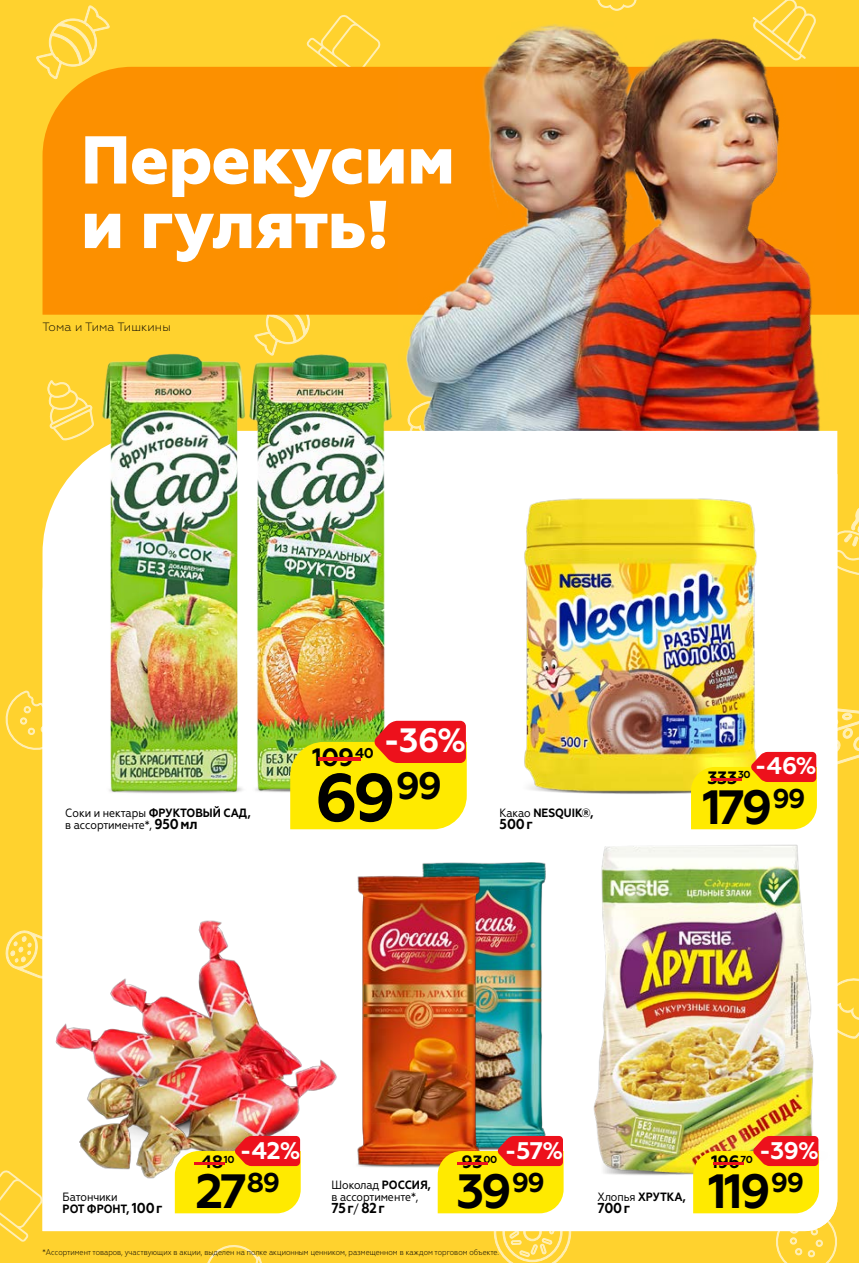
<style>
.page{position:relative;width:859px;height:1263px;background:#ffd22e}
.page>*{position:absolute;margin:0;border:0;box-sizing:border-box;transform-origin:0 0}
.t1{font:800 67.5px/64.5px "Geometria";letter-spacing:-.01em;color:#fff}
.t2{font:700 67.35px "Geometria";color:#000}
.t3{font:700 48.15px "Geometria";letter-spacing:-.065em;color:#000}
.t4{font:700 33.75px "Geometria";color:#fff}
.t5{font:700 25.05px "Geometria";color:#000}
.t6{font:700 24px "Geometria";color:#fff}
.t7{font:700 17.85px "Geometria";letter-spacing:-.03em;color:#000}
.t8{font:700 14.4px "Geometria Narrow";letter-spacing:-.01em;color:#000}
.t9{font:12px/12px "Geometria Narrow";letter-spacing:-.01em;color:#000}
.t10{font:700 12px "Geometria Narrow";color:#000}
.t11{font:300 12px "Geometria";letter-spacing:.01em;color:#000}
.t12{font:300 8.25px "Geometria Narrow";color:#000}
.s1{font-weight:700}
.s2{font-weight:700;font-size:14.4px}
.s3{color:#ed111c}
.s4{font-weight:400}
.s5{font-weight:400;font-size:12px}
</style>
<div class="page">
<svg style="left:772px;top:0;width:34px;height:11px"></svg>
<svg style="left:306px;top:15px;width:75px;height:52px"></svg>
<svg style="left:0;top:1170px;width:43px;height:72px"></svg>
<svg style="left:207px;top:1245px;width:55px;height:18px"></svg>
<svg style="left:837px;top:977px;width:22px;height:62px"></svg>
<svg style="left:254px;top:315px;width:56px;height:36px"></svg>
<svg style="left:36px;top:5px;width:74px;height:62px"></svg>
<svg style="left:47px;top:380px;width:36px;height:51px"></svg>
<svg style="left:5px;top:690px;width:38px;height:63px"></svg>
<svg style="left:596px;top:0;width:41px;height:11px"></svg>
<svg style="left:837px;top:507px;width:22px;height:70px"></svg>
<div style="left:43px;top:67px;width:816px;height:248px;background:#fc9000"></div>
<svg style="left:5px;top:930px;width:24px;height:44px"></svg>
<img style="left:398px;top:11px;width:437px;height:420px">
<div style="left:55px;top:431px;width:782px;height:43px;background:#fff"></div>
<div style="left:43px;top:474px;width:794px;height:757px;background:#fff"></div>
<img style="left:261px;top:792px;width:29px;height:6px">
<img style="left:254px;top:351px;width:143px;height:441px">
<div style="left:70px;top:1186px;width:238px;height:25px;background:#fff"></div>
<img style="left:29px;top:912px;width:308px;height:274px">
<div style="left:467px;top:741px;width:224px;height:88px;background:#fff"></div>
<img style="left:512px;top:486px;width:262px;height:316px">
<img style="left:254px;top:775px;width:7px;height:24px">
<img style="left:83px;top:353px;width:171px;height:449px">
<svg style="left:691px;top:706px;width:168px;height:123px;background:#efd164"></svg>
<div style="left:561px;top:1123px;width:277px;height:88px;background:#fff"></div>
<img style="left:570px;top:838px;width:259px;height:343px">
<svg style="left:693px;top:1136px;width:145px;height:127px"></svg>
<div style="left:335px;top:1125px;width:103px;height:71px;background:#fff"></div>
<img style="left:399px;top:1108px;width:162px;height:71px">
<img style="left:395px;top:862px;width:163px;height:274px">
<img style="left:337px;top:870px;width:155px;height:301px">
<svg style="left:438px;top:1136px;width:133px;height:127px"></svg>
<svg style="left:175px;top:1136px;width:126px;height:77px;background:#f3b914"></svg>
<svg style="left:290px;top:721px;width:177px;height:108px;background:#edbb0e"></svg>
<h1 class="t1" style="left:81px;top:129px;width:376px">Перекусим и гулять!</h1>
<h3 class="t11" style="left:43px;top:320px;width:130px">Тома и Тима Тишкины</h3>
<h3 class="t9" style="left:65px;top:807px;width:187px">Соки и нектары <span class="s1">ФРУКТОВЫЙ САД, </span>в ассортименте*, <span class="s2">950мл</span></h3>
<h3 class="t4" style="left:383px;top:720px;width:85px">-36%</h3>
<h2 class="t2" style="left:315px;top:758px;width:129px">69<sup>99</sup></h2>
<h3 class="t5" style="left:305px;top:742px;width:71px"><span class="s3">-</span>109<sup>40</sup></h3>
<h3 class="t10" style="left:500px;top:806px;width:95px"><span class="s4">Какао</span> NESQUIK®,</h3>
<h3 class="t8" style="left:500px;top:816px;width:34px">500г</h3>
<h3 class="t6" style="left:755px;top:752px;width:64px">-46%</h3>
<h3 class="t3" style="left:702px;top:778px;width:105px">179<sup>99</sup></h3>
<h3 class="t7" style="left:701px;top:767px;width:51px"><span class="s3">-</span>333<sup>30</sup></h3>
<h3 class="t9" style="left:63px;top:1191px;width:101px">Батончики<br><span class="s1">РОТ ФРОНТ,</span> <span class="s2">100г</span></h3>
<h3 class="t6" style="left:240px;top:1136px;width:62px">-42%</h3>
<h3 class="t3" style="left:195px;top:1162px;width:86px">27<sup>89</sup></h3>
<h3 class="t7" style="left:185px;top:1151px;width:51px"><span class="s3">-</span>48<sup>10</sup></h3>
<h3 class="t9" style="left:331px;top:1179px;width:101px">Шоколад <span class="s1">РОССИЯ, </span>в ассортименте*,</h3>
<h3 class="t8" style="left:331px;top:1200px;width:55px">75г<span class="s5">/</span> 82г</h3>
<h3 class="t6" style="left:505px;top:1136px;width:60px">-57%</h3>
<h3 class="t3" style="left:456px;top:1162px;width:90px">39<sup>99</sup></h3>
<h3 class="t7" style="left:448px;top:1151px;width:51px"><span class="s3">-</span>93<sup>00</sup></h3>
<h3 class="t10" style="left:597px;top:1190px;width:90px"><span class="s4">Хлопья</span> ХРУТКА,</h3>
<h3 class="t8" style="left:597px;top:1200px;width:34px">700г</h3>
<h3 class="t6" style="left:759px;top:1136px;width:61px">-39%</h3>
<h3 class="t3" style="left:708px;top:1162px;width:97px">119<sup>99</sup></h3>
<h3 class="t7" style="left:703px;top:1151px;width:51px"><span class="s3">-</span>196<sup>70</sup></h3>
<p class="t12" style="left:43px;top:1247px;width:458px">*Ассортимент товаров, участвующих в акции, выделен на полке акционным ценником, размещенном в каждом торговом объекте.</p>
</div>
